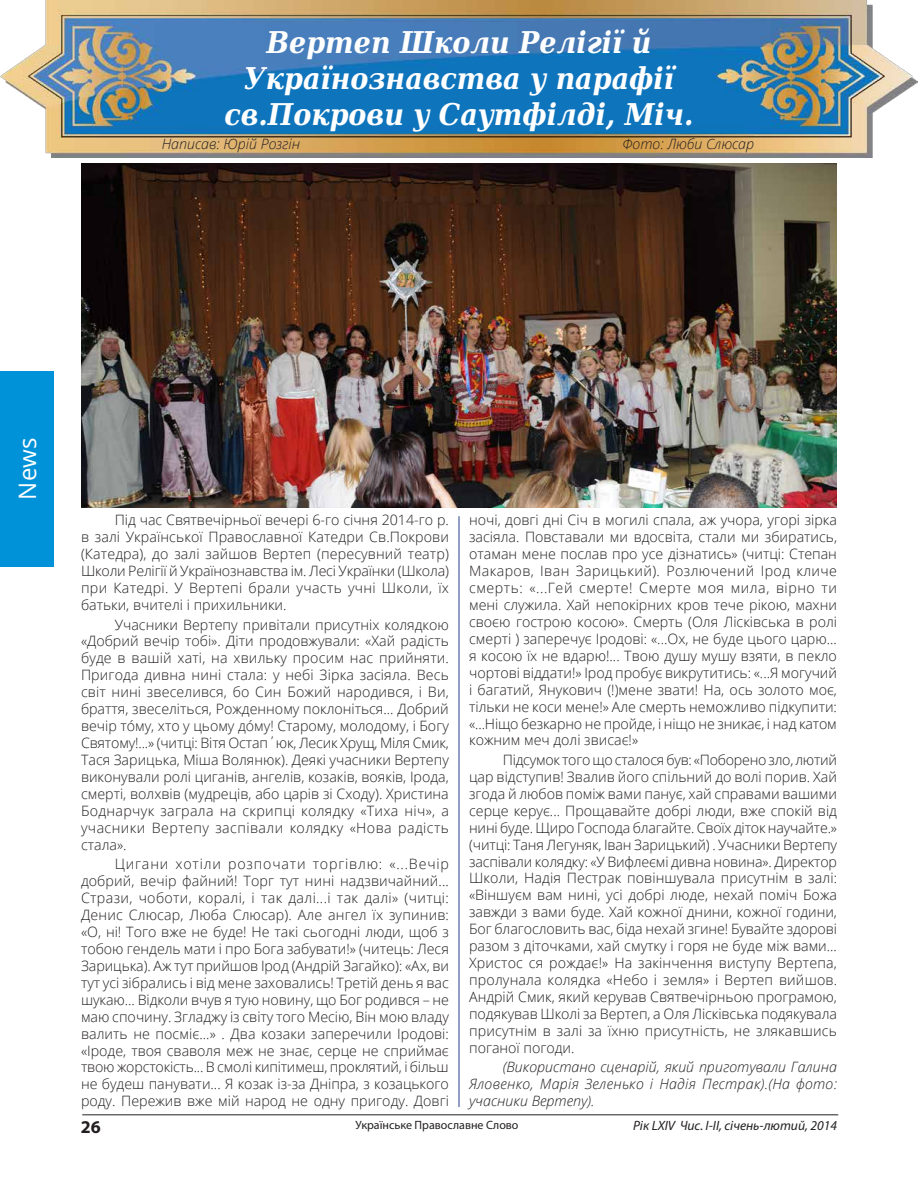
<style>
.page{position:relative;width:918px;height:1188px;background:#fff}
.page>*{position:absolute;margin:0;border:0;box-sizing:border-box;transform-origin:0 0}
.t1{font:italic 700 30px/36px "DejaVu Serif Condensed";color:#fff;text-align:center}
.t2{font:24px "Open Sans";color:#fff}
.t3{font:700 18px "Myriad Pro";color:#231f20}
.t4{font:300 14.25px/17px "Open Sans";color:#231f20;text-align:justify}
.t5{font:italic 300 14.25px/17px "Open Sans";color:#231f20;text-align:justify}
.t6{font:italic 13.5px "Myriad Pro";color:#231f20}
.t7{font:12px "Myriad Pro";color:#231f20}
</style>
<div class="page">
<hr style="left:82px;top:1115px;width:756px;height:1px;background:#231f20">
<div style="left:0;top:371px;width:54px;height:196px;background:#0092d8"></div>
<img style="left:0;top:0;width:918px;height:157px">
<img style="left:81px;top:163px;width:756px;height:345px">
<hr style="left:459px;top:516px;width:1px;height:591px;background:#253f8e">
<h1 class="t1" style="left:224px;top:23px;width:471px">Вертеп Школи Релігії й<br>Українознавства у парафії св.Покрови у Саутфілді, Міч.</h1>
<p class="t5" style="left:162px;top:135px;width:140px">Написав: Юрій Розгін</p>
<p class="t5" style="left:623px;top:135px;width:133px">Фото: Люби Слюсар</p>
<h2 class="t2" style="left:11px;top:500px;width:63px;rotate:-90deg">News</h2>
<p class="t4" style="left:81px;top:511px;width:369px;text-indent:34px">Під час Святвечірньої вечері 6-го січня 2014-го р. в залі Української Православної Катедри Св.Покрови (Катедра), до залі зайшов Вертеп (пересувний театр)<br>Школи Релігії й Українознавства ім. Лесі Українки (Школа) при Катедрі. У Вертепі брали участь учні Школи, їх батьки, вчителі і прихильники.</p>
<p class="t4" style="left:81px;top:616px;width:370px;text-indent:34px">Учасники Вертепу привітали присутніх колядкою «Добрий вечір тобі». Діти продовжували: «Хай радість буде в вашій хаті, на хвильку просим нас прийняти.<br>Пригода дивна нині стала: у небі Зірка засіяла. Весь світ нині звеселився, бо Син Божий народився, і Ви, браття, звеселіться, Рожденному поклоніться... Добрий вечір тóму, хто у цьому дóму! Старому, молодому, і Богу Святому!...» (читці: Вітя Остап΄юк, Лесик Хрущ, Міля Смик, Тася Зарицька, Міша Волянюк). Деякі учасники Вертепу виконували ролі циганів, ангелів, козаків, вояків, Ірода, смерті, волхвів (мудреців, або царів зі Сходу). Христина Боднарчук заграла на скрипці колядку «Тиха ніч», а учасники Вертепу заспівали колядку «Нова радість стала».</p>
<p class="t4" style="left:81px;top:855px;width:370px;text-indent:34px">Цигани хотіли розпочати торгівлю: «...Вечір добрий, вечір файний! Торг тут нині надзвичайний...<br>Стрази, чоботи, коралі, і так далі...і так далі» (читці:<br>Денис Слюсар, Люба Слюсар). Але ангел їх зупинив: «О, ні! Того вже не буде! Не такі сьогодні люди, щоб з тобою гендель мати і про Бога забувати!» (читець: Леся Зарицька). Аж тут прийшов Ірод (Андрій Загайко): «Ах, ви тут усі зібрались і від мене заховались! Третій день я вас шукаю... Відколи вчув я тую новину, що Бог родився – не маю спочину. Згладжу із світу того Месію, Він мою владу валить не посміє...» . Два козаки заперечили Іродові: «Іроде, твоя сваволя меж не знає, серце не сприймає твою жорстокість... В смолі кипітимеш, проклятий, і більш не будеш панувати... Я козак із-за Дніпра, з козацького роду. Пережив вже мій народ не одну пригоду. Довгі</p>
<p class="t4" style="left:469px;top:511px;width:370px">ночі, довгі дні Січ в могилі спала, аж учора, угорі зірка засіяла. Повставали ми вдосвіта, стали ми збиратись, отаман мене послав про усе дізнатись» (читці: Степан Макаров, Іван Зарицький). Розлючений Ірод кличе смерть: «...Гей смерте! Смерте моя мила, вірно ти мені служила. Хай непокірних кров тече рікою, махни своєю гострою косою». Смерть (Оля Лісківська в ролі смерті ) заперечує Іродові: «...Ох, не буде цього царю... я косою їх не вдарю!... Твою душу мушу взяти, в пекло чортові віддати!» Ірод пробує викрутитись: «...Я могучий і багатий, Янукович (!)мене звати! На, ось золото моє, тільки не коси мене!» Але смерть неможливо підкупити: «...Ніщо безкарно не пройде, і ніщо не зникає, і над катом кожним меч долі звисає!»</p>
<p class="t4" style="left:469px;top:751px;width:370px;text-indent:34px">Підсумок того що сталося був: «Поборено зло, лютий цар відступив! Звалив його спільний до волі порив. Хай згода й любов поміж вами панує, хай справами вашими серце керує... Прощавайте добрі люди, вже спокій від нині буде. Щиро Господа благайте. Своїх діток научайте.» (читці: Таня Легуняк, Іван Зарицький) . Учасники Вертепу заспівали колядку: «У Вифлеємі дивна новина». Директор Школи, Надія Пестрак повіншувала присутнім в залі: «Віншуєм вам нині, усі добрі люде, нехай поміч Божа завжди з вами буде. Хай кожної днини, кожної години, Бог благословить вас, біда нехай згине! Бувайте здорові разом з діточками, хай смутку і горя не буде між вами...<br>Христос ся рождає!» На закінчення виступу Вертепа, пролунала колядка «Небо і земля» і Вертеп вийшов.<br>Андрій Смик, який керував Святвечірньою програмою, подякував Школі за Вертеп, а Оля Лісківська подякувала присутнім в залі за їхню присутність, не злякавшись поганої погоди.</p>
<p class="t5" style="left:469px;top:1058px;width:370px;text-indent:34px">(Використано сценарій, який приготували Галина Яловенко, Марія Зеленько і Надія Пестрак).(На фото: учасники Вертепу).</p>
<p class="t3" style="left:81px;top:1115px;width:21px">26</p>
<p class="t7" style="left:355px;top:1117px;width:165px">Українське Православне Слово</p>
<p class="t6" style="left:633px;top:1117px;width:205px">Рік LXIV Чис. I-II, січень-лютий, 2014</p>
</div>
